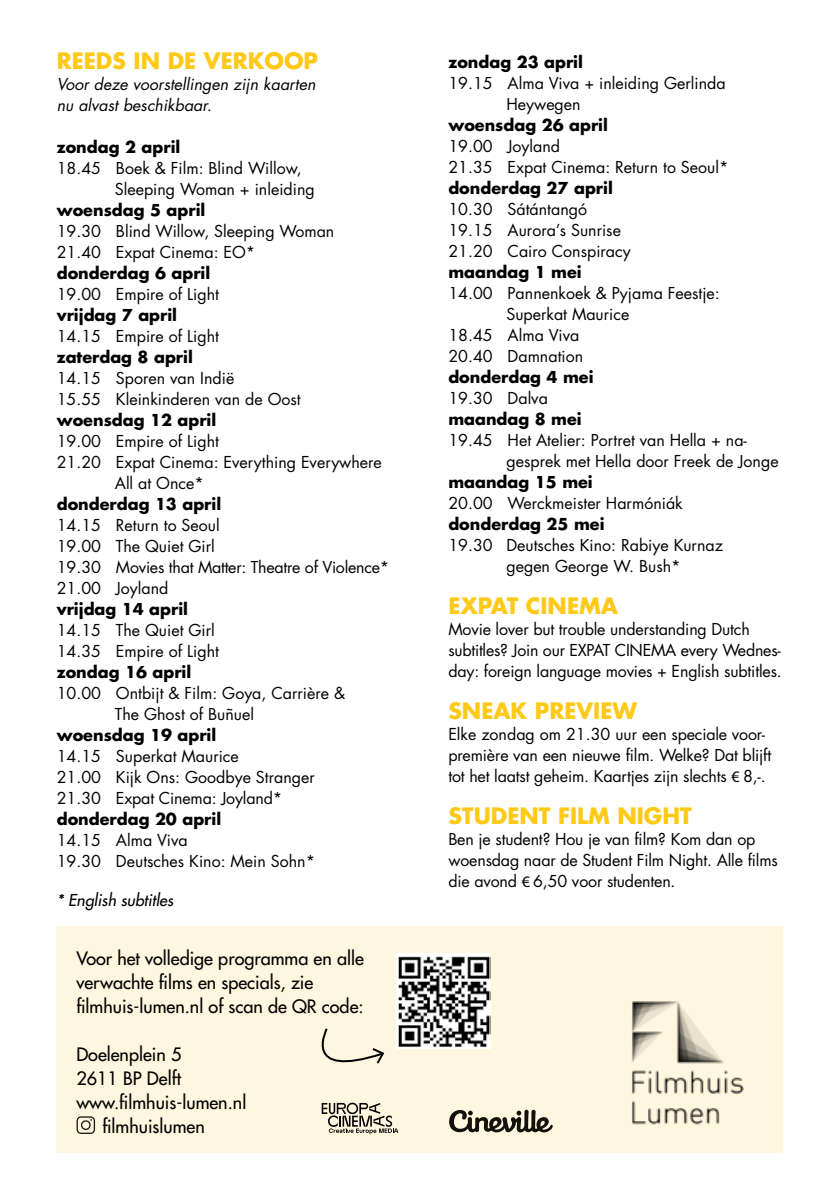
<style>
.page{position:relative;width:840px;height:1191px;background:#fff}
.page>*{position:absolute;margin:0;border:0;box-sizing:border-box;transform-origin:0 0}
.t1{font:700 22px "Futura";color:#fec917}
.t2{font:18px/24px "Futura";color:#000}
.t3{font:16px/21px "Futura";color:#000}
.t4{font:700 16px "Futura";color:#000}
.t5{font:italic 16px/21px "Futura";color:#000}
.t6{font:italic 16px "Futura";color:#000}
.s1{font-family:"Myriad Pro"}
</style>
<div class="page">
<div style="left:57px;top:925px;width:725px;height:227px;background:#fff6df"></div>
<img style="left:632px;top:1001px;width:112px;height:124px">
<svg style="left:449px;top:1109px;width:103px;height:23px"></svg>
<svg style="left:321px;top:1102px;width:77px;height:31px"></svg>
<div style="left:396px;top:953px;width:95px;height:96px;background:#fff"></div>
<img style="left:398px;top:956px;width:92px;height:91px">
<svg style="left:76px;top:1116px;width:19px;height:18px"></svg>
<svg style="left:321px;top:1028px;width:64px;height:36px"></svg>
<h1 class="t1" style="left:57px;top:46px;width:263px">REEDS IN DE VERKOOP</h1>
<p class="t5" style="left:57px;top:73px;width:260px">Voor deze voorstellingen zijn kaarten nu alvast beschikbaar.</p>
<p class="t4" style="left:57px;top:136px;width:125px">zondag 2 april</p>
<p class="t3" style="left:115px;top:157px;width:201px;text-indent:-58px">18.45 Boek &amp; Film: Blind Willow,<br>Sleeping Woman + inleiding</p>
<p class="t4" style="left:57px;top:199px;width:150px">woensdag 5 april</p>
<p class="t3" style="left:57px;top:220px;width:279px">19.30 Blind Willow, Sleeping Woman<br>21.40 Expat Cinema: EO*</p>
<p class="t4" style="left:57px;top:262px;width:155px">donderdag 6 april</p>
<p class="t3" style="left:57px;top:283px;width:164px">19.00 Empire of Light</p>
<p class="t4" style="left:57px;top:304px;width:122px">vrijdag 7 april</p>
<p class="t3" style="left:57px;top:325px;width:164px">14.15 Empire of Light</p>
<p class="t4" style="left:57px;top:346px;width:137px">zaterdag 8 april</p>
<p class="t3" style="left:57px;top:367px;width:245px">14.15 Sporen van Indië<br>15.55 Kleinkinderen van de Oost</p>
<p class="t4" style="left:57px;top:409px;width:161px">woensdag 12 april</p>
<p class="t3" style="left:57px;top:430px;width:164px">19.00 Empire of Light</p>
<p class="t3" style="left:57px;top:451px;width:326px">21.20 Expat Cinema: Everything Everywhere</p>
<p class="t3" style="left:115px;top:472px;width:91px">All at Once*</p>
<p class="t4" style="left:57px;top:493px;width:166px">donderdag 13 april</p>
<p class="t3" style="left:57px;top:514px;width:334px">14.15 Return to Seoul<br>19.00 The Quiet Girl<br>19.30 Movies that Matter: Theatre of Violence*<br>21.00 Joyland</p>
<p class="t4" style="left:57px;top:598px;width:133px">vrijdag 14 april</p>
<p class="t3" style="left:57px;top:619px;width:164px">14.15 The Quiet Girl<br>14.35 Empire of Light</p>
<p class="t4" style="left:57px;top:661px;width:136px">zondag 16 april</p>
<p class="t3" style="left:115px;top:682px;width:232px;text-indent:-58px">10.00 Ontbijt &amp; Film: Goya, Carrière &amp;<br>The Ghost of Buñuel</p>
<p class="t4" style="left:57px;top:724px;width:161px">woensdag 19 april</p>
<p class="t3" style="left:57px;top:745px;width:259px">14.15 Superkat Maurice<br>21.00 Kijk Ons: Goodbye Stranger<br>21.30 Expat Cinema: Joyland*</p>
<p class="t4" style="left:57px;top:808px;width:166px">donderdag 20 april</p>
<p class="t3" style="left:57px;top:829px;width:260px">14.15 Alma Viva<br>19.30 Deutsches Kino: Mein Sohn*</p>
<p class="t6" style="left:57px;top:890px;width:118px">* English subtitles</p>
<p class="t2" style="left:76px;top:946px;width:289px">Voor het volledige programma en alle verwachte films en specials, zie filmhuis-lumen.nl of scan de QR code:</p>
<p class="t2" style="left:76px;top:1042px;width:107px">Doelenplein 5</p>
<p class="t2" style="left:76px;top:1066px;width:106px">2611 BP Delft</p>
<p class="t2" style="left:76px;top:1090px;width:171px">www.filmhuis-lumen.nl</p>
<p class="t2" style="left:102px;top:1114px;width:104px">filmhuislumen</p>
<p class="t4" style="left:448px;top:51px;width:136px">zondag 23 april</p>
<p class="t3" style="left:506px;top:73px;width:220px;text-indent:-58px">19.15 Alma Viva + inleiding Gerlinda<br>Heywegen</p>
<p class="t4" style="left:448px;top:114px;width:161px">woensdag 26 april</p>
<p class="t3" style="left:448px;top:136px;width:281px">19.00 Joyland<br>21.35 Expat Cinema: Return to Seoul*</p>
<p class="t4" style="left:448px;top:177px;width:166px">donderdag 27 april</p>
<p class="t3" style="left:448px;top:199px;width:184px">10.30 Sátántangó<br>19.15 Aurora’s Sunrise<br>21.20 Cairo Conspiracy</p>
<p class="t4" style="left:448px;top:261px;width:135px">maandag 1 mei</p>
<p class="t3" style="left:448px;top:282px;width:273px">14.00 Pannenkoek &amp; Pyjama Feestje:</p>
<p class="t3" style="left:506px;top:303px;width:124px">Superkat Maurice</p>
<p class="t3" style="left:448px;top:324px;width:132px">18.45 Alma Viva</p>
<p class="t3" style="left:448px;top:345px;width:136px">20.40 Damnation</p>
<p class="t4" style="left:448px;top:366px;width:147px">donderdag 4 mei</p>
<p class="t3" style="left:448px;top:387px;width:101px">19.30 Dalva</p>
<p class="t4" style="left:448px;top:408px;width:135px">maandag 8 mei</p>
<p class="t3" style="left:506px;top:429px;width:273px;text-indent:-58px">19.45 Het Atelier: Portret van Hella + na&shy;gesprek met Hella door Freek de Jonge</p>
<p class="t4" style="left:448px;top:471px;width:146px">maandag 15 mei</p>
<p class="t3" style="left:448px;top:492px;width:236px">20.00 Werckmeister Harmóniák</p>
<p class="t4" style="left:448px;top:513px;width:158px">donderdag 25 mei</p>
<p class="t3" style="left:506px;top:534px;width:218px;text-indent:-58px">19.30 Deutsches Kino: Rabiye Kurnaz gegen George W. Bush*</p>
<h1 class="t1" style="left:448px;top:591px;width:171px">EXPAT CINEMA</h1>
<p class="t3" style="left:448px;top:619px;width:335px">Movie lover but trouble understanding Dutch subtitles? Join our EXPAT CINEMA every Wednes&shy;day: foreign language movies + English subtitles.</p>
<h1 class="t1" style="left:448px;top:696px;width:190px">SNEAK PREVIEW</h1>
<p class="t3" style="left:448px;top:724px;width:324px">Elke zondag om 21.30 uur een speciale voor&shy;première van een nieuwe film. Welke? Dat blijft tot het laatst geheim. Kaartjes zijn slechts <span class="s1">€</span> 8,-.</p>
<h1 class="t1" style="left:448px;top:801px;width:245px">STUDENT FILM NIGHT</h1>
<p class="t3" style="left:448px;top:829px;width:331px">Ben je student? Hou je van film? Kom dan op woensdag naar de Student Film Night. Alle films die avond <span class="s1">€</span> 6,50 voor studenten.</p>
</div>
